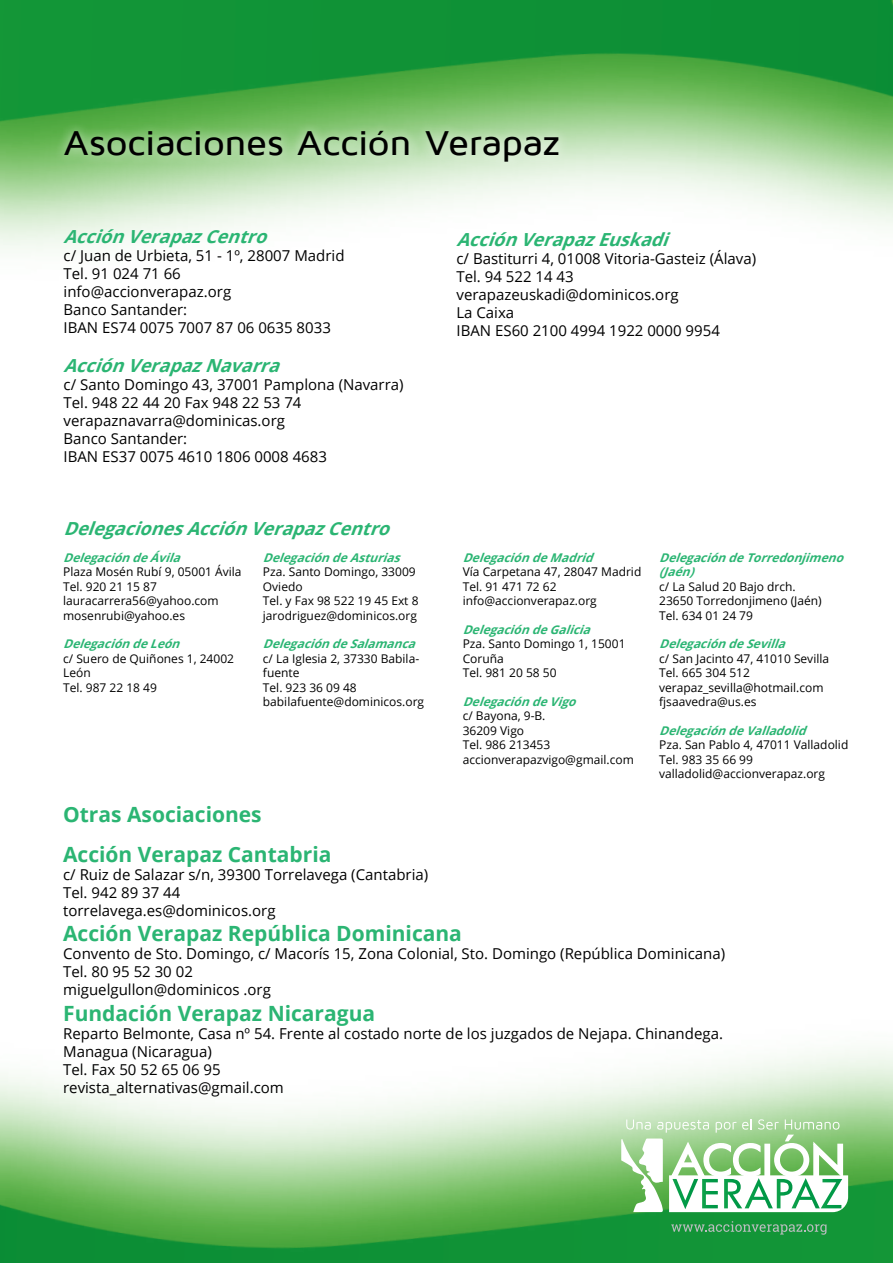
<style>
.page{position:relative;width:893px;height:1263px;background:#fff}
.page>*{position:absolute;margin:0;border:0;box-sizing:border-box;transform-origin:0 0}
.t1{font:500 35.55px "Maven Pro";letter-spacing:-.015em;color:#000;scale:1.08 1}
.t2{font:700 21px/40.2px "Open Sans";color:#2bb573}
.t3{font:italic 700 18px "Open Sans";color:#2bb573}
.t4{font:15px/18px "Open Sans";color:#000}
.t5{font:12px/14.4px "Open Sans";color:#000}
.t6{font:italic 700 12px/14.4px "Open Sans";color:#2bb573}
</style>
<div class="page">
<img style="left:0;top:1050px;width:893px;height:213px">
<img style="left:0;top:0;width:893px;height:251px">
<div style="left:53px;top:120px;width:517px;height:53px;background:#fff;opacity:.75"></div>
<svg style="left:621px;top:1119px;width:227px;height:93px"></svg>
<svg style="left:671px;top:1221px;width:155px;height:14px;background:#369d54"></svg>
<h1 class="t1" style="left:64px;top:125px;width:462px">Asociaciones Acción Verapaz</h1>
<p class="t3" style="left:64px;top:224px;width:213px">AcciónVerapazCentro</p>
<p class="t4" style="left:64px;top:246px;width:282px">c/ Juan de Urbieta, 51 - 1º, 28007 Madrid<br>Tel. 91 024 71 66 info@accionverapaz.org<br>Banco Santander:<br>IBAN ES74 0075 7007 87 06 0635 8033</p>
<p class="t3" style="left:64px;top:353px;width:225px">AcciónVerapazNavarra</p>
<p class="t4" style="left:64px;top:376px;width:342px">c/ Santo Domingo 43, 37001 Pamplona (Navarra)<br>Tel. 948 22 44 20 Fax 948 22 53 74 verapaznavarra@dominicas.org<br>Banco Santander:<br>IBAN ES37 0075 4610 1806 0008 4683</p>
<p class="t3" style="left:63px;top:515px;width:336px">DelegacionesAcciónVerapazCentro</p>
<p class="t6" style="left:63px;top:550px;width:124px">DelegacióndeÁvila</p>
<p class="t5" style="left:63px;top:565px;width:180px">Plaza Mosén Rubí 9, 05001 Ávila<br>Tel. 920 21 15 87 lauracarrera56@yahoo.com mosenrubi@yahoo.es</p>
<p class="t6" style="left:63px;top:637px;width:123px">DelegacióndeLeón</p>
<p class="t5" style="left:63px;top:651px;width:172px">c/ Suero de Quiñones 1, 24002<br>León<br>Tel. 987 22 18 49</p>
<p class="t6" style="left:263px;top:550px;width:144px">DelegacióndeAsturias</p>
<p class="t5" style="left:263px;top:565px;width:157px">Pza. Santo Domingo, 33009<br>Oviedo<br>Tel. y Fax 98 522 19 45 Ext 8 jarodriguez@dominicos.org</p>
<p class="t6" style="left:263px;top:637px;width:159px">DelegacióndeSalamanca</p>
<p class="t5" style="left:263px;top:651px;width:163px">c/ La Iglesia 2, 37330 Babila&shy;fuente<br>Tel. 923 36 09 48 babilafuente@dominicos.org</p>
<p class="t3" style="left:456px;top:227px;width:221px">AcciónVerapazEuskadi</p>
<p class="t4" style="left:456px;top:249px;width:301px">c/ Bastiturri 4, 01008 Vitoria-Gasteiz (Álava)<br>Tel. 94 522 14 43 verapazeuskadi@dominicos.org<br>La Caixa<br>IBAN ES60 2100 4994 1922 0000 9954</p>
<p class="t6" style="left:463px;top:550px;width:137px">DelegacióndeMadrid</p>
<p class="t5" style="left:463px;top:565px;width:180px">Vía Carpetana 47, 28047 Madrid<br>Tel. 91 471 72 62 info@accionverapaz.org</p>
<p class="t6" style="left:463px;top:622px;width:135px">DelegacióndeGalicia</p>
<p class="t5" style="left:463px;top:637px;width:164px">Pza. Santo Domingo 1, 15001<br>Coruña<br>Tel. 981 20 58 50</p>
<p class="t6" style="left:463px;top:694px;width:120px">DelegacióndeVigo</p>
<p class="t5" style="left:463px;top:709px;width:173px">c/ Bayona, 9-B.<br>36209 Vigo<br>Tel. 986 213453 accionverapazvigo@gmail.com</p>
<p class="t6" style="left:659px;top:550px;width:191px">DelegacióndeTorredonjimeno (Jaén)</p>
<p class="t5" style="left:659px;top:579px;width:164px">c/ La Salud 20 Bajo drch.<br>23650 Torredonjimeno (Jaén)<br>Tel. 634 01 24 79</p>
<p class="t6" style="left:659px;top:637px;width:133px">DelegacióndeSevilla</p>
<p class="t5" style="left:659px;top:651px;width:171px">c/ San Jacinto 47, 41010 Sevilla<br>Tel. 665 304 512 verapaz_sevilla@hotmail.com fjsaavedra@us.es</p>
<p class="t6" style="left:659px;top:723px;width:154px">DelegacióndeValladolid</p>
<p class="t5" style="left:659px;top:737px;width:191px">Pza. San Pablo 4, 47011 Valladolid<br>Tel. 983 35 66 99 valladolid@accionverapaz.org</p>
<h2 class="t2" style="left:63px;top:794px;width:270px">Otras Asociaciones<br>Acción Verapaz Cantabria</h2>
<p class="t4" style="left:63px;top:865px;width:367px">c/ Ruiz de Salazar s/n, 39300 Torrelavega (Cantabria)<br>Tel. 942 89 37 44<br>torrelavega.es@dominicos.org</p>
<h2 class="t2" style="left:63px;top:913px;width:400px">Acción Verapaz República Dominicana</h2>
<p class="t4" style="left:63px;top:944px;width:663px">Convento de Sto. Domingo, c/ Macorís 15, Zona Colonial, Sto. Domingo (República Dominicana)<br>Tel. 80 95 52 30 02<br>miguelgullon@dominicos .org</p>
<h2 class="t2" style="left:63px;top:992px;width:314px">Fundación Verapaz Nicaragua</h2>
<p class="t4" style="left:63px;top:1024px;width:661px">Reparto Belmonte, Casa nº 54. Frente al costado norte de los juzgados de Nejapa. Chinandega.<br>Managua (Nicaragua)<br>Tel. Fax 50 52 65 06 95<br>revista_alternativas@gmail.com</p>
</div>
